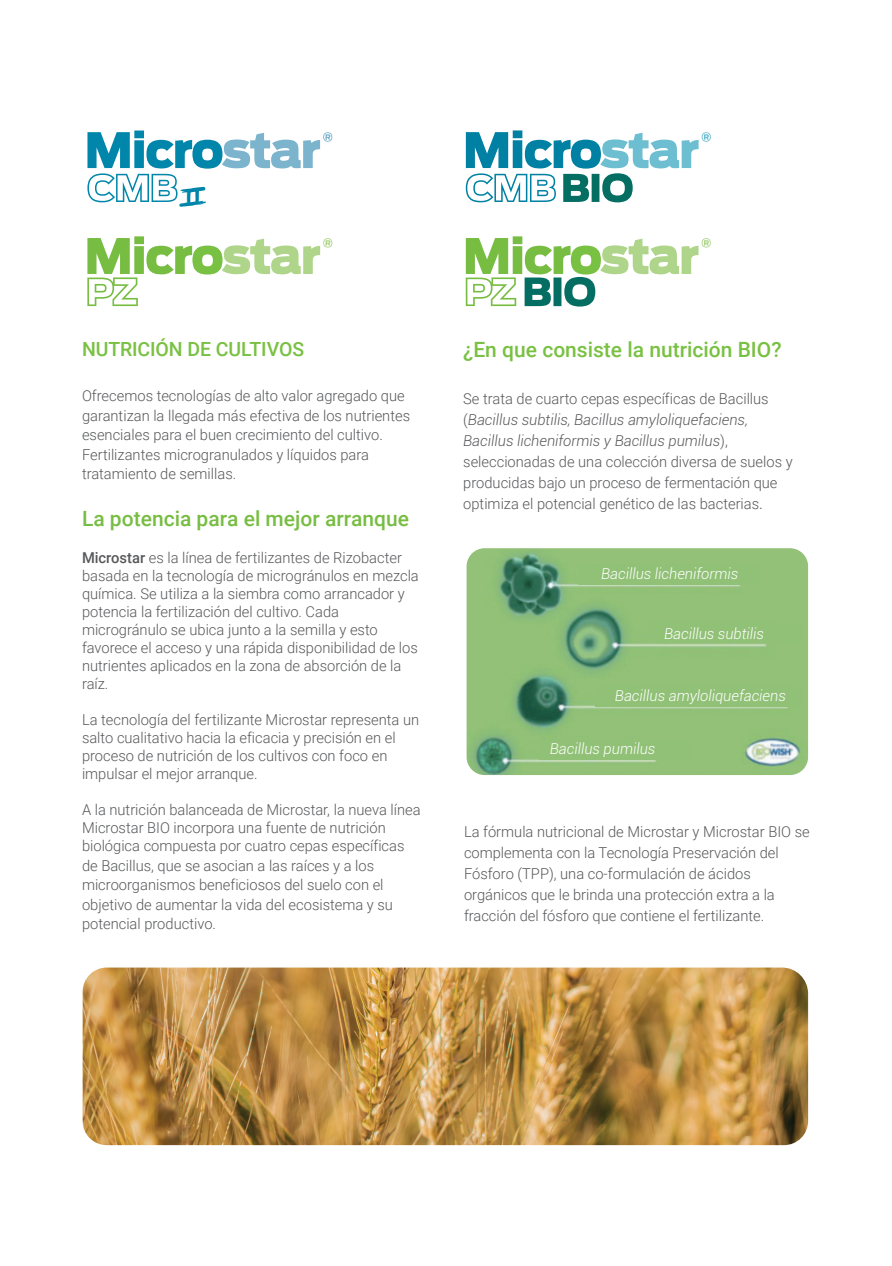
<style>
.page{position:relative;width:892px;height:1266px;background:#fff}
.page>*{position:absolute;margin:0;border:0;box-sizing:border-box;transform-origin:0 0}
.t1{font:500 21px "Roboto";color:#77bd42}
.t2{font:500 21px "Roboto";color:#79c142}
.t3{font:500 19.5px "Roboto";letter-spacing:-.005em;color:#79c142}
.t4{font:300 15px/18px "Roboto";color:#57585a}
.t5{font:italic 300 15px "Roboto";color:#fff}
.s1{font-weight:500}
.s2{font-style:italic}
.s3{font-size:16.5px}
</style>
<div class="page">
<svg style="left:466px;top:130px;width:245px;height:72px"></svg>
<svg style="left:466px;top:236px;width:245px;height:70px"></svg>
<svg style="left:87px;top:236px;width:245px;height:70px"></svg>
<img style="left:467px;top:548px;width:341px;height:227px">
<img style="left:83px;top:967px;width:725px;height:177px">
<div style="left:579px;top:565px;width:181px;height:19px;background:#91c177"></div>
<div style="left:649px;top:623px;width:153px;height:19px;background:#91c177"></div>
<div style="left:595px;top:687px;width:207px;height:19px;background:#91c177"></div>
<div style="left:539px;top:740px;width:153px;height:19px;background:#91c177"></div>
<svg style="left:87px;top:130px;width:245px;height:77px"></svg>
<h2 class="t3" style="left:82px;top:335px;width:224px">NUTRICIÓN DE CULTIVOS</h2>
<p class="t4" style="left:82px;top:385px;width:330px;line-height:19.5px">Ofrecemos tecnologías de alto valor agregado que garantizan la llegada más efectiva de los nutrientes esenciales para el buen crecimiento del cultivo.<br>Fertilizantes microgranulados y líquidos para tratamiento de semillas.</p>
<h1 class="t1" style="left:82px;top:503px;width:329px">La potencia para el mejor arranque</h1>
<p class="t4" style="left:82px;top:548px;width:338px"><span class="s1">Microstar</span> es la línea de fertilizantes de Rizobacter basada en la tecnología de microgránulos en mezcla química. Se utiliza a la siembra como arrancador y potencia la fertilización del cultivo. Cada microgránulo se ubica junto a la semilla y esto favorece el acceso y una rápida disponibilidad de los nutrientes aplicados en la zona de absorción de la raíz.</p>
<p class="t4" style="left:82px;top:710px;width:339px">La tecnología del fertilizante Microstar representa un salto cualitativo hacia la eficacia y precisión en el proceso de nutrición de los cultivos con foco en impulsar el mejor arranque.</p>
<p class="t4" style="left:82px;top:800px;width:340px">A la nutrición balanceada de Microstar, la nueva línea<br>Microstar BIO incorpora una fuente de nutrición biológica compuesta por cuatro cepas específicas</p>
<p class="t4" style="left:82px;top:855px;width:312px;line-height:19.5px">de Bacillus, que se asocian a las raíces y a los microorganismos beneficiosos del suelo con el objetivo de aumentar la vida del ecosistema y su potencial productivo.</p>
<h1 class="t2" style="left:463px;top:335px;width:320px">¿En que consiste la nutrición BIO?</h1>
<p class="t4" style="left:463px;top:387px;width:331px;line-height:21px">Se trata de cuarto cepas específicas de Bacillus (<span class="s2">Bacillus subtilis, Bacillus amyloliquefaciens, Bacillus licheniformis y Bacillus pumilus</span>), seleccionadas de una colección diversa de suelos y producidas bajo un proceso de fermentación que optimiza el potencial genético de las bacterias<span class="s3">.</span></p>
<p class="t5" style="left:601px;top:563px;width:139px">Bacillus licheniformis</p>
<p class="t5" style="left:664px;top:623px;width:101px">Bacillus subtilis</p>
<p class="t5" style="left:615px;top:685px;width:172px">Bacillus amyloliquefaciens</p>
<p class="t5" style="left:550px;top:738px;width:107px">Bacillus pumilus</p>
<p class="t4" style="left:464px;top:820px;width:347px;line-height:21px">La fórmula nutricional de Microstar y Microstar BIO se complementa con la Tecnología Preservación del Fósforo (TPP), una co-formulación de ácidos orgánicos que le brinda una protección extra a la fracción del fósforo que contiene el fertilizante.</p>
</div>
